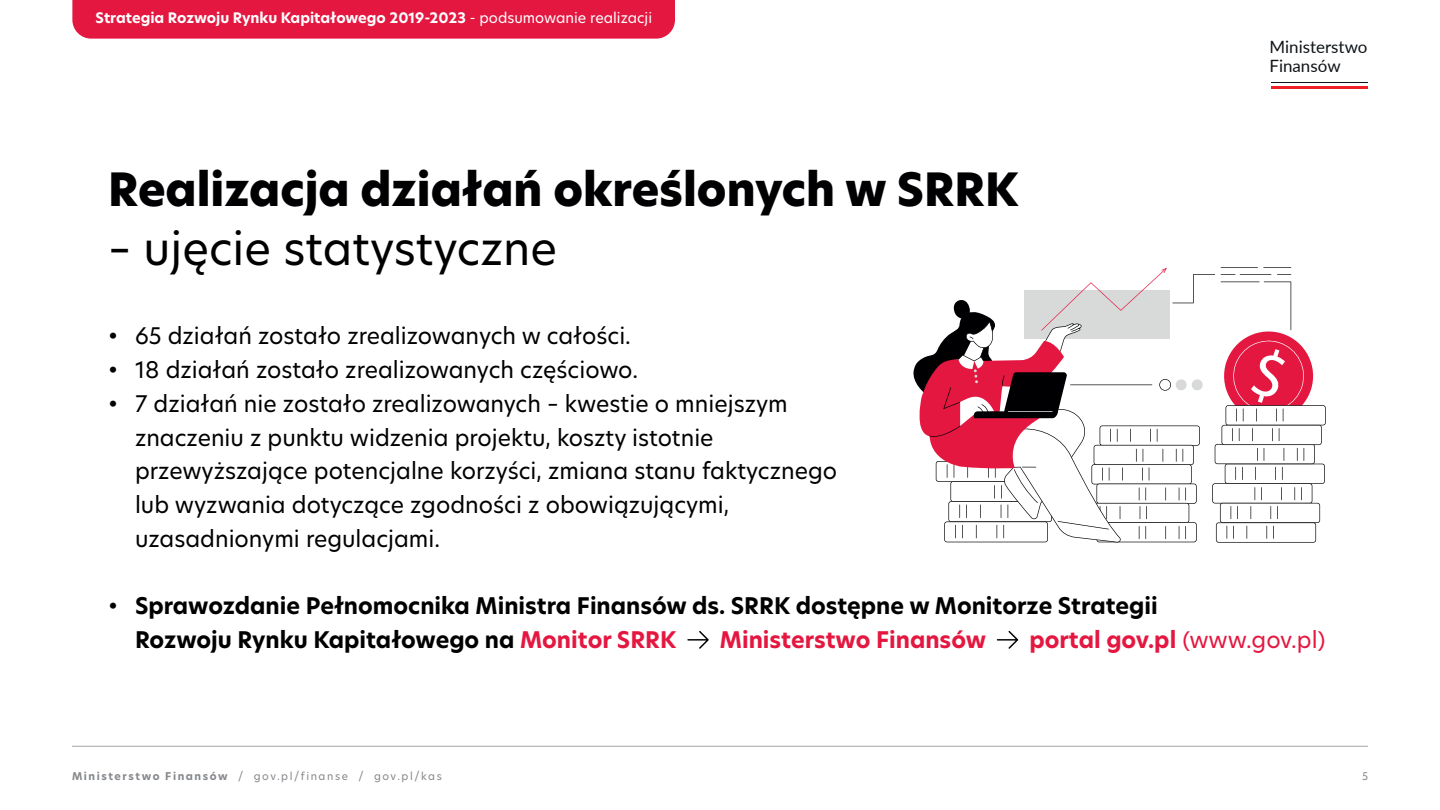
<style>
.page{position:relative;width:1440px;height:810px;background:#fff}
.page>*{position:absolute;margin:0;border:0;box-sizing:border-box;transform-origin:0 0}
.t1{font:800 45px "New Hero";color:#000002}
.t2{font:45px "New Hero";color:#000002}
.t3{font:22.5px/33.8px "New Hero";color:#000002}
.t4{font:700 22.5px/33.8px "New Hero";color:#000002}
.t5{font:700 22.5px "New Hero";color:#e41740}
.t6{font:16.95px/18.9px "Lato";color:#0f1417}
.t7{font:700 14.25px "New Hero";color:#fff}
.t8{font:10.5px "New Hero";letter-spacing:.15em;color:#85888c}
.s1{font-weight:400}
.s2{color:#e41740}
.s3{font-weight:700}
</style>
<div class="page">
<div style="left:72px;top:0;width:603px;height:39px;background:#e41740"></div>
<hr style="left:1271px;top:85px;width:97px;height:3px;background:#ee1f25">
<hr style="left:1271px;top:82px;width:97px;height:1px;background:#0f1417">
<hr style="left:72px;top:746px;width:1296px;height:1px;background:#a1a7aa">
<svg style="left:687px;top:631px;width:22px;height:18px"></svg>
<svg style="left:997px;top:631px;width:21px;height:18px"></svg>
<svg style="left:913px;top:267px;width:413px;height:276px"></svg>
<div style="left:1176px;top:379px;width:11px;height:11px;background:#d8dad9;border-radius:50%"></div>
<div style="left:1192px;top:379px;width:11px;height:11px;background:#d8dad9;border-radius:50%"></div>
<p class="t7" style="left:96px;top:8px;width:558px">Strategia Rozwoju Rynku Kapitałowego 2019-2023 <span class="s1">- podsumowanie realizacji</span></p>
<h1 class="t1" style="left:108px;top:158px;width:912px">Realizacja działań określonych w SRRK</h1>
<h1 class="t2" style="left:108px;top:218px;width:451px">– ujęcie statystyczne</h1>
<p class="t3" style="left:108px;top:319px;width:524px">• 65 działań zostało zrealizowanych w całości.</p>
<p class="t3" style="left:108px;top:352px;width:532px">• 18 działań zostało zrealizowanych częściowo.</p>
<p class="t3" style="left:135px;top:386px;width:704px;text-indent:-27px">• 7 działań nie zostało zrealizowanych – kwestie o mniejszym znaczeniu z punktu widzenia projektu, koszty istotnie przewyższające potencjalne korzyści, zmiana stanu faktycznego lub wyzwania dotyczące zgodności z obowiązującymi, uzasadnionymi regulacjami.</p>
<p class="t6" style="left:1269px;top:36px;width:100px">Ministerstwo<br>Finansów</p>
<p class="t4" style="left:135px;top:589px;width:1024px;text-indent:-27px"><span class="s1">•</span> Sprawozdanie Pełnomocnika Ministra Finansów ds. SRRK dostępne w Monitorze Strategii<br>Rozwoju Rynku Kapitałowego na <span class="s2">Monitor SRRK</span></p>
<p class="t5" style="left:720px;top:624px;width:268px">Ministerstwo Finansów</p>
<p class="t5" style="left:1029px;top:624px;width:297px">portal gov.pl <span class="s1">(www.gov.pl)</span></p>
<p class="t8" style="left:72px;top:769px;width:371px"><span class="s3">Ministerstwo Finansów</span> / gov.pl/finanse / gov.pl/kas</p>
<p class="t8" style="left:1362px;top:769px;width:7px">5</p>
</div>
